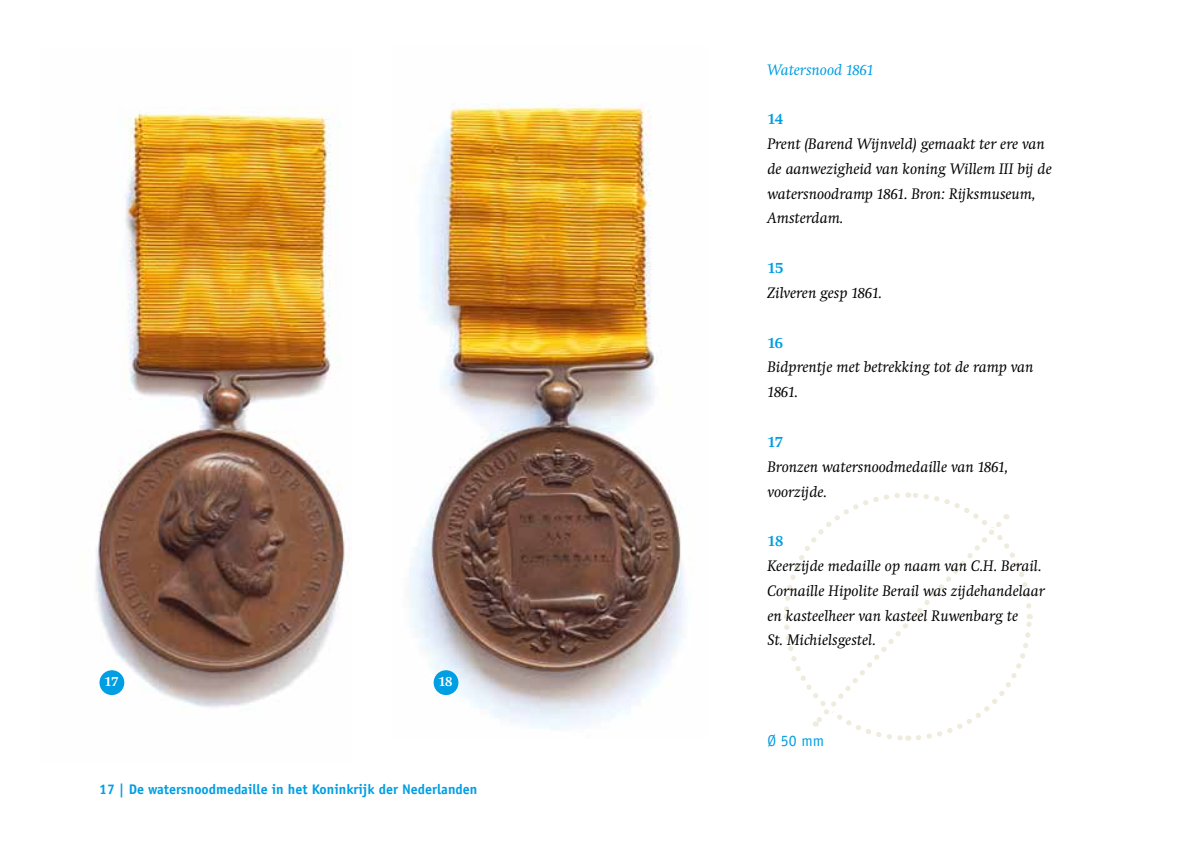
<style>
.page{position:relative;width:1191px;height:844px;background:#fff}
.page>*{position:absolute;margin:0;border:0;box-sizing:border-box;transform-origin:0 0}
.t1{font:italic 15.75px/24.8px "Swift";color:#000}
.t2{font:italic 15.75px "Swift";color:#009ee3}
.t3{font:700 15.75px "Swift";letter-spacing:-.05em;color:#009ee3}
.t4{font:15.75px "Officina Sans";color:#009ee3}
.t5{font:700 14px "Officina Sans";color:#009ee3}
.t6{font:700 14px "Swift";color:#fff}
</style>
<div class="page">
<svg style="left:784px;top:492px;width:249px;height:249px"></svg>
<img style="left:95px;top:108px;width:250px;height:600px">
<img style="left:409px;top:104px;width:276px;height:625px">
<div style="left:99px;top:670px;width:25px;height:24px;background:#009ee3;border-radius:50%"></div>
<div style="left:433px;top:670px;width:25px;height:24px;background:#009ee3;border-radius:50%"></div>
<p class="t6" style="left:104px;top:673px;width:15px">17</p>
<p class="t6" style="left:438px;top:673px;width:16px">18</p>
<p class="t5" style="left:99px;top:780px;width:379px">17 | De watersnoodmedaille in het Koninkrijk der Nederlanden</p>
<p class="t2" style="left:767px;top:61px;width:108px">Watersnood 1861</p>
<p class="t3" style="left:767px;top:110px;width:17px">14</p>
<p class="t1" style="left:767px;top:132px;width:286px">Prent (Barend Wijnveld) gemaakt ter ere van de aanwezigheid van koning Willem III bij de watersnoodramp 1861. Bron: Rijksmuseum, Amsterdam.</p>
<p class="t3" style="left:767px;top:259px;width:18px">15</p>
<p class="t1" style="left:767px;top:280px;width:116px">Zilveren gesp 1861.</p>
<p class="t3" style="left:767px;top:334px;width:17px">16</p>
<p class="t1" style="left:767px;top:355px;width:267px">Bidprentje met betrekking tot de ramp van<br>1861.</p>
<p class="t3" style="left:767px;top:433px;width:17px">17</p>
<p class="t1" style="left:767px;top:454px;width:242px">Bronzen watersnoodmedaille van 1861, voorzijde.</p>
<p class="t3" style="left:767px;top:532px;width:17px">18</p>
<p class="t1" style="left:767px;top:553px;width:279px">Keerzijde medaille op naam van C.H. Berail.<br>Cornaille Hipolite Berail was zijdehandelaar en kasteelheer van kasteel Ruwenbarg te<br>St. Michielsgestel.</p>
<p class="t4" style="left:767px;top:730px;width:58px">Ø 50 mm</p>
</div>
